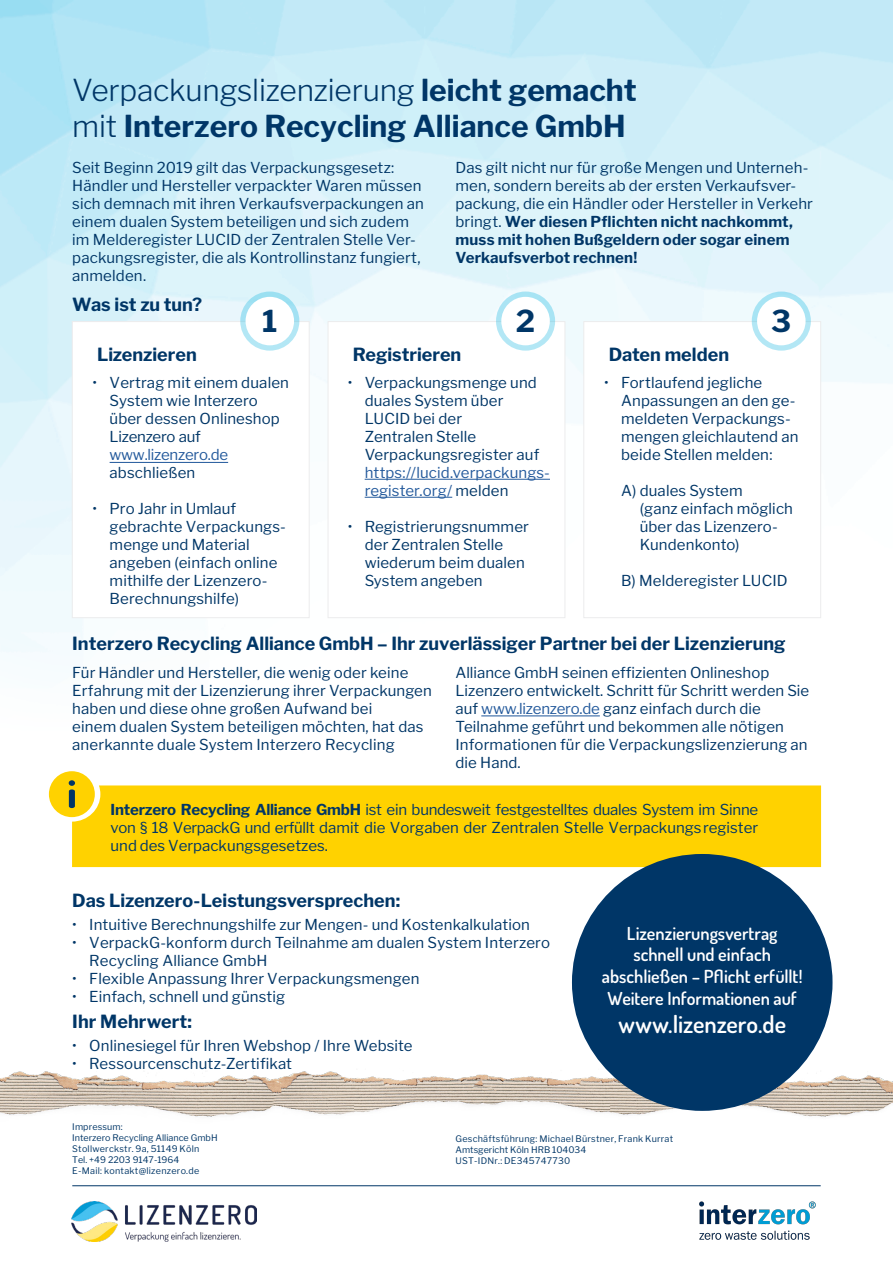
<style>
.page{position:relative;width:893px;height:1263px;background:#fff}
.page>*{position:absolute;margin:0;border:0;box-sizing:border-box;transform-origin:0 0}
.t1{font:700 30px/36px "Libre Franklin";color:#003667}
.t2{font:600 24px "Dosis";color:#fff}
.t3{font:700 18px "Libre Franklin";color:#003667}
.t4{font:600 18px/21.6px "Dosis";color:#fff;text-align:center}
.t5{font:15px/18px "Libre Franklin";letter-spacing:.005em;color:#003667}
.t6{font:15px/18px "Libre Franklin";letter-spacing:.005em;color:#245a9c}
.t7{font:15px "Libre Franklin";letter-spacing:-.015em;color:#245a9c}
.t8{font:9px/11.1px "Libre Franklin";letter-spacing:.025em;color:#003667}
.s1{font-weight:300}
.s2{font-weight:700}
.s3{color:#003667}
.s4{color:#245a9c}
</style>
<div class="page">
<img style="left:0;top:0;width:893px;height:839px">
<div style="left:72px;top:321px;width:238px;height:297px;background:#fff;border:1px solid #ececed"></div>
<div style="left:328px;top:321px;width:237px;height:297px;background:#fff;border:1px solid #ececed"></div>
<div style="left:583px;top:321px;width:238px;height:297px;background:#fff;border:1px solid #ececed"></div>
<div style="left:240px;top:291px;width:59px;height:60px;border:8px solid #00b1df;border-radius:50%"></div>
<div style="left:246px;top:297px;width:48px;height:48px;background:#fff;border-radius:50%"></div>
<div style="left:496px;top:291px;width:59px;height:60px;border:8px solid #00b1df;border-radius:50%"></div>
<div style="left:501px;top:297px;width:49px;height:48px;background:#fff;border-radius:50%"></div>
<div style="left:752px;top:291px;width:59px;height:60px;border:8px solid #00b1df;border-radius:50%"></div>
<div style="left:757px;top:297px;width:49px;height:48px;background:#fff;border-radius:50%"></div>
<hr style="left:110px;top:462px;width:118px;height:1px;background:#245a9c">
<hr style="left:365px;top:479px;width:185px;height:1px;background:#245a9c">
<hr style="left:365px;top:497px;width:87px;height:1px;background:#245a9c">
<img style="left:0;top:1068px;width:893px;height:49px">
<img style="left:72px;top:1201px;width:185px;height:41px">
<hr style="left:481px;top:715px;width:119px;height:1px;background:#245a9c">
<div style="left:72px;top:785px;width:749px;height:82px;background:#ffd200"></div>
<div style="left:49px;top:771px;width:46px;height:46px;background:#ffd200;border-radius:50%"></div>
<svg style="left:69px;top:780px;width:6px;height:28px"></svg>
<div style="left:572px;top:854px;width:260px;height:257px;background:#003667;border-radius:50%"></div>
<hr style="left:72px;top:1185px;width:749px;height:1px;background:#003667">
<img style="left:699px;top:1201px;width:117px;height:39px">
<h1 class="t1" style="left:72px;top:72px;width:566px"><span class="s1">Verpackungslizenzierung</span> leicht gemacht <span class="s1">mit</span> Interzero Recycling Alliance GmbH</h1>
<p class="t5" style="left:72px;top:159px;width:353px">Seit Beginn 2019 gilt das Verpackungsgesetz:<br>Händler und Hersteller verpackter Waren müssen sich demnach mit ihren Verkaufsverpackungen an einem dualen System beteiligen und sich zudem im Melderegister LUCID der Zentralen Stelle Ver&shy;packungsregister, die als Kontrollinstanz fungiert, anmelden.</p>
<p class="t5" style="left:455px;top:159px;width:359px">Das gilt nicht nur für große Mengen und Unterneh&shy;men, sondern bereits ab der ersten Verkaufsver&shy;packung, die ein Händler oder Hersteller in Verkehr bringt. <span class="s2">Wer diesen Pflichten nicht nachkommt, muss mit hohen Bußgeldern oder sogar einem Verkaufsverbot rechnen!</span></p>
<p class="t3" style="left:72px;top:293px;width:131px">Was ist zu tun?</p>
<h1 class="t1" style="left:262px;top:304px;width:17px">1</h1>
<h1 class="t1" style="left:516px;top:304px;width:21px">2</h1>
<h1 class="t1" style="left:771px;top:304px;width:22px">3</h1>
<p class="t3" style="left:97px;top:343px;width:101px">Lizenzieren</p>
<p class="t3" style="left:353px;top:343px;width:110px">Registrieren</p>
<p class="t3" style="left:609px;top:343px;width:122px">Daten melden</p>
<p class="t5" style="left:110px;top:374px;width:181px;text-indent:-17px">• Vertrag mit einem dualen<br>System wie Interzero über dessen Onlineshop<br>Lizenzero auf</p>
<p class="t7" style="left:110px;top:446px;width:120px">www.lizenzero.de</p>
<p class="t5" style="left:110px;top:464px;width:87px">abschließen</p>
<p class="t5" style="left:110px;top:500px;width:178px;text-indent:-17px">• Pro Jahr in Umlauf gebrachte Verpackungs&shy;menge und Material angeben (einfach online mithilfe der Lizenzero-<br>Berechnungshilfe)</p>
<p class="t5" style="left:365px;top:374px;width:176px;text-indent:-17px">• Verpackungsmenge und duales System über<br>LUCID bei der<br>Zentralen Stelle<br>Verpackungsregister auf</p>
<p class="t6" style="left:365px;top:464px;width:187px">https://lucid.verpackungs&shy;register.org/ <span class="s3">melden</span></p>
<p class="t5" style="left:365px;top:518px;width:166px;text-indent:-17px">• Registrierungsnummer der Zentralen Stelle wiederum beim dualen<br>System angeben</p>
<p class="t5" style="left:621px;top:374px;width:179px;text-indent:-17px">• Fortlaufend jegliche<br>Anpassungen an den ge&shy;meldeten Verpackungs&shy;mengen gleichlautend an beide Stellen melden:</p>
<p class="t5" style="left:640px;top:482px;width:155px;text-indent:-19px">A) duales System<br>(ganz einfach möglich über das Lizenzero-<br>Kundenkonto)</p>
<p class="t5" style="left:621px;top:572px;width:168px">B) Melderegister LUCID</p>
<p class="t3" style="left:72px;top:633px;width:715px">Interzero Recycling Alliance GmbH – Ihr zuverlässiger Partner bei der Lizenzierung</p>
<p class="t5" style="left:72px;top:663px;width:361px">Für Händler und Hersteller, die wenig oder keine Erfahrung mit der Lizenzierung ihrer Verpackungen haben und diese ohne großen Aufwand bei<br>einem dualen System beteiligen möchten, hat das anerkannte duale System Interzero Recycling</p>
<p class="t5" style="left:455px;top:663px;width:355px">Alliance GmbH seinen effizienten Onlineshop Lizenzero entwickelt. Schritt für Schritt werden Sie auf <span class="s4">www.lizenzero.de</span> ganz einfach durch die Teilnahme geführt und bekommen alle nötigen Informationen für die Verpackungslizenzierung an die Hand.</p>
<p class="t5" style="left:111px;top:801px;width:649px;text-align:justify"><span class="s2">Interzero Recycling Alliance GmbH</span> ist ein bundesweit festgestelltes duales System im Sinne von § 18 VerpackG und erfüllt damit die Vorgaben der Zentralen Stelle Verpackungs register und des Verpackungsgesetzes.</p>
<p class="t3" style="left:72px;top:890px;width:330px">Das Lizenzero-Leistungsversprechen:</p>
<p class="t5" style="left:72px;top:916px;width:459px">• Intuitive Berechnungshilfe zur Mengen- und Kostenkalkulation</p>
<p class="t5" style="left:89px;top:934px;width:462px;text-indent:-17px">• VerpackG-konform durch Teilnahme am dualen System Interzero<br>Recycling Alliance GmbH</p>
<p class="t5" style="left:72px;top:970px;width:349px">• Flexible Anpassung Ihrer Verpackungsmengen</p>
<p class="t5" style="left:72px;top:988px;width:214px">• Einfach, schnell und günstig</p>
<p class="t3" style="left:72px;top:1010px;width:121px">Ihr Mehrwert:</p>
<p class="t5" style="left:72px;top:1036px;width:342px">• Onlinesiegel für Ihren Webshop / Ihre Website</p>
<p class="t5" style="left:72px;top:1054px;width:221px">• Ressourcenschutz-Zertifikat</p>
<p class="t4" style="left:602px;top:922px;width:202px">Lizenzierungsvertrag schnell und einfach abschließen – Pflicht erfüllt!<br>Weitere Informationen auf</p>
<h2 class="t2" style="left:618px;top:1009px;width:169px">www.lizenzero.de</h2>
<p class="t8" style="left:72px;top:1121px;width:147px">Impressum:<br>Interzero Recycling Alliance GmbH<br>Stollwerckstr. 9a, 51149 Köln<br>Tel. +49 2203 9147-1964<br>E-Mail: kontakt@lizenzero.de</p>
<p class="t8" style="left:455px;top:1133px;width:219px">Geschäftsführung: Michael Bürstner, Frank Kurrat<br>Amtsgericht Köln HRB 104034<br>UST-IDNr.: DE345747730</p>
</div>
